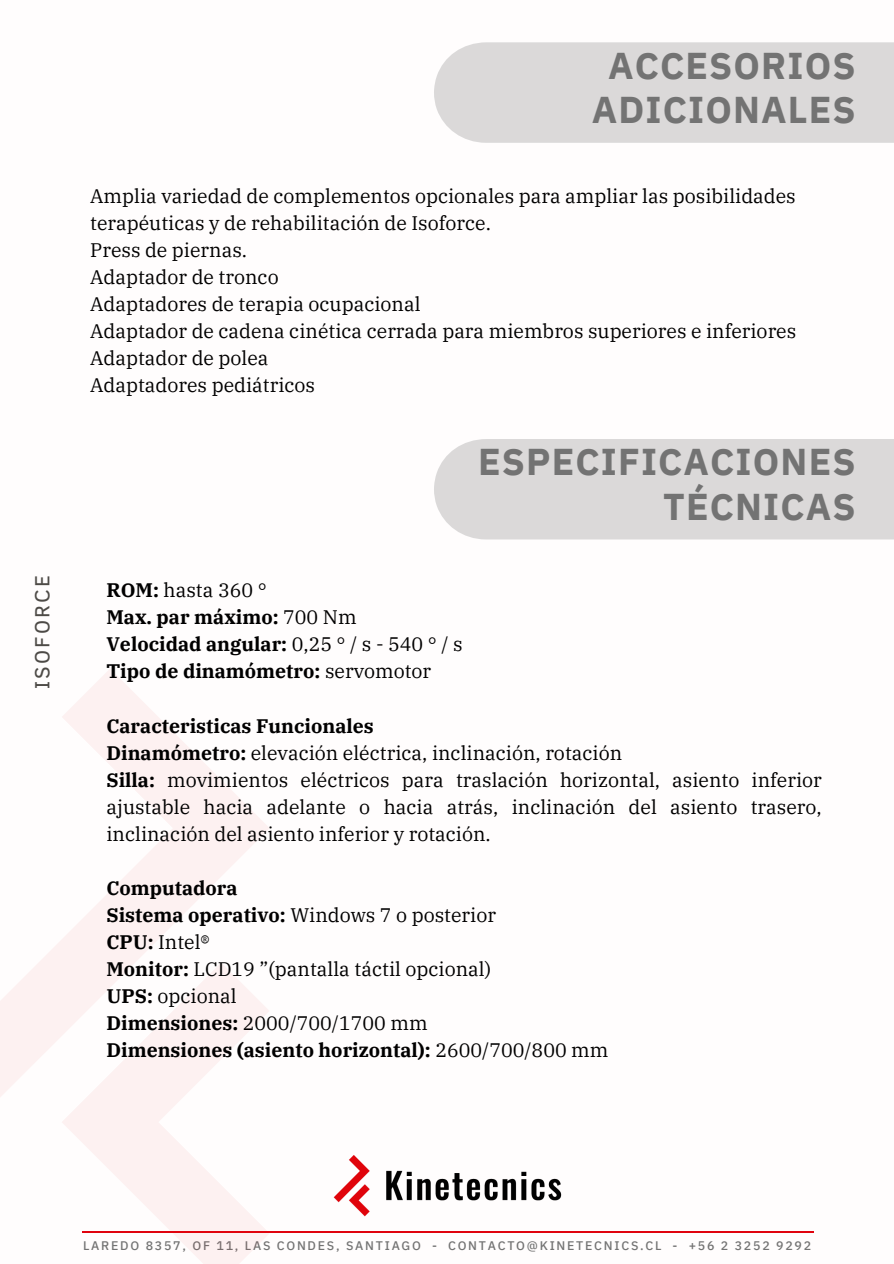
<style>
.page{position:relative;width:894px;height:1264px;background:#fff}
.page>*{position:absolute;margin:0;border:0;box-sizing:border-box;transform-origin:0 0}
.t1{font:700 37.2px/44.7px "IBM Plex Sans";letter-spacing:.03em;color:#737373;text-align:center}
.t2{font:21.15px "Clear Sans";letter-spacing:.1em;color:#4d4a46}
.t3{font:19.5px/27px "IBM Plex Serif";color:#000}
.t4{font:700 19.5px/27px "IBM Plex Serif";color:#000}
.t5{font:500 12.45px "IBM Plex Sans Hebrew";letter-spacing:.14em;color:#737373}
.s1{font-weight:400}
.s2{font-weight:700}
</style>
<div class="page">
<img style="left:317px;top:1155px;width:260px;height:77px">
<hr style="left:82px;top:1230px;width:731px;height:1px;background:#e0030e">
<svg style="left:0;top:669px;width:269px;height:428px"></svg>
<svg style="left:61px;top:962px;width:209px;height:301px"></svg>
<div style="left:434px;top:42px;width:459px;height:101px;background:#dbd9d9"></div>
<div style="left:434px;top:439px;width:459px;height:100px;background:#dbd9d9"></div>
<p class="t2" style="left:27px;top:688px;width:115px;rotate:-90deg">ISOFORCE</p>
<h1 class="t1" style="left:591px;top:42px;width:265px">ACCESORIOS<br>ADICIONALES</h1>
<p class="t3" style="left:90px;top:182px;width:707px">Amplia variedad de complementos opcionales para ampliar las posibilidades terapéuticas y de rehabilitación de Isoforce.<br>Press de piernas.<br>Adaptador de tronco<br>Adaptadores de terapia ocupacional<br>Adaptador de cadena cinética cerrada para miembros superiores e inferiores Adaptador de polea<br>Adaptadores pediátricos</p>
<h1 class="t1" style="left:478px;top:439px;width:379px;text-align:right">ESPECIFICACIONES<br>TÉCNICAS</h1>
<p class="t4" style="left:106px;top:576px;width:357px">ROM: <span class="s1">hasta 360 °<br></span>Max. par máximo: <span class="s1">700 Nm<br></span>Velocidad angular: <span class="s1">0,25 ° / s - 540 ° / s<br></span>Tipo de dinamómetro: <span class="s1">servomotor</span></p>
<p class="t3" style="left:106px;top:711px;width:716px"><span class="s2">Caracteristicas Funcionales<br>Dinamómetro:</span> elevación eléctrica, inclinación, rotación<br><span class="s2">Silla:</span> movimientos eléctricos para traslación horizontal, asiento inferior ajustable hacia adelante o hacia atrás, inclinación del asiento trasero, inclinación del asiento inferior y rotación.</p>
<p class="t3" style="left:106px;top:874px;width:503px"><span class="s2">Computadora<br>Sistema operativo:</span> Windows 7 o posterior<br><span class="s2">CPU:</span> Intel®<br><span class="s2">Monitor:</span> LCD19 ”(pantalla táctil opcional)<br><span class="s2">UPS:</span> opcional<br><span class="s2">Dimensiones:</span> 2000/700/1700 mm<br><span class="s2">Dimensiones (asiento horizontal):</span> 2600/700/800 mm</p>
<p class="t5" style="left:83px;top:1236px;width:729px">LAREDO 8357, OF 11, LAS CONDES, SANTIAGO - CONTACTO@KINETECNICS.CL - +56 2 3252 9292</p>
</div>
